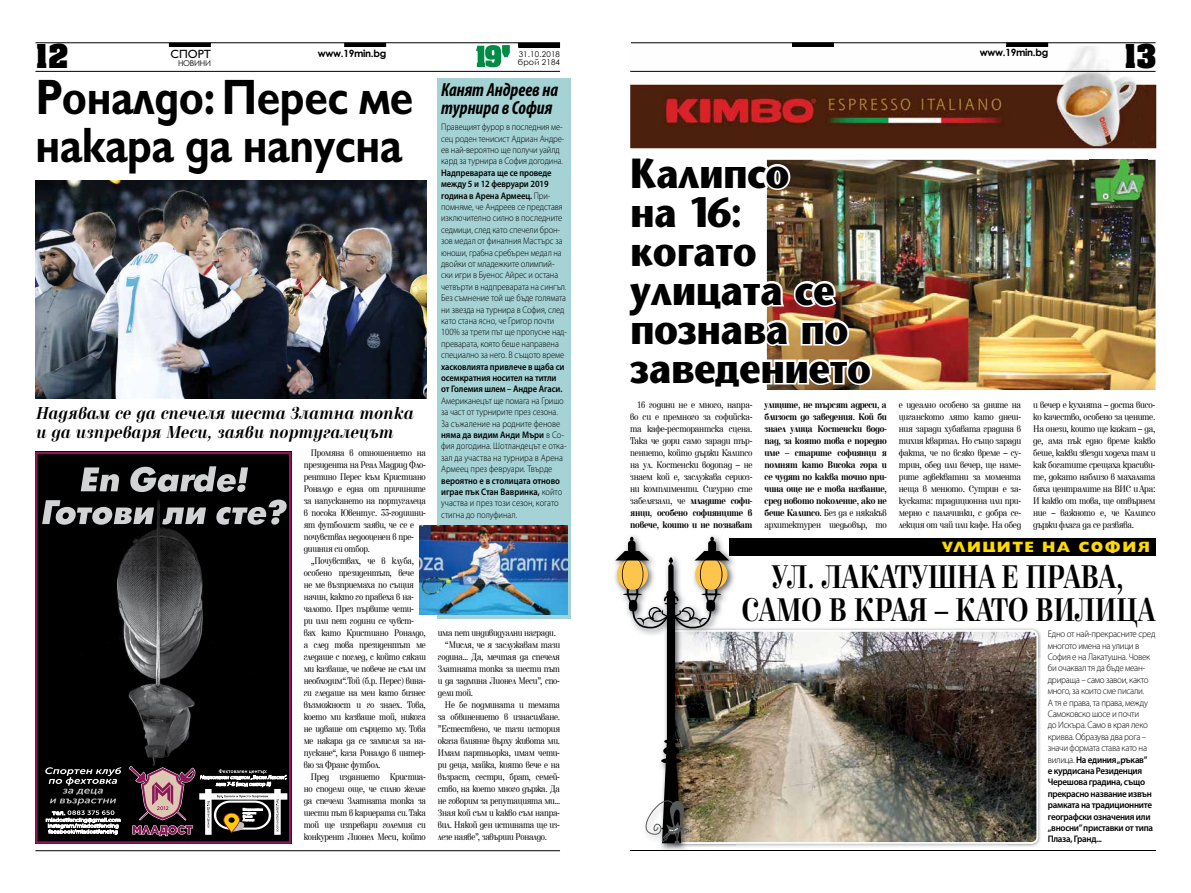
<style>
.page{position:relative;width:1191px;height:893px;background:#fff}
.page>*{position:absolute;margin:0;border:0;box-sizing:border-box;transform-origin:0 0}
.t1{font:700 50px/48px "Gilt";letter-spacing:-.01em;color:#000;scale:.85 1}
.t2{font:42px/39px "Stone Sans";letter-spacing:-.01em;color:#000;scale:.9 1}
.t3{font:700 34px/33px "Elfin CYR";color:#000;text-align:center;scale:.79 1}
.t4{font:700 28px "Achen Cyr";color:#000}
.t5{font:italic 700 condensed 19px/18px "Myriad Pro";color:#000;scale:.95 1}
.t6{font:italic 700 18px/19px "Elfin CYR";letter-spacing:.02em;color:#000;scale:.85 1}
.t7{font:800 15px "Gilt";letter-spacing:.1em;color:#ffda00}
.t8{font:12px "Gilt";color:#000}
.t9{font:10px/12px "Elfin CYR";letter-spacing:-.03em;color:#000;scale:.82 1}
.t10{font:10px/12px "Elfin CYR";letter-spacing:-.03em;color:#000;text-align:justify;scale:.84 1}
.t11{font:700 10px/12px "Elfin CYR";letter-spacing:-.03em;color:#000;text-align:justify;scale:.84 1}
.t12{font:700 10px "Century Gothic";letter-spacing:-.03em;color:#000}
.t13{font:300 9.5px/11.4px "Myriad Pro";letter-spacing:-.01em;color:#000;scale:.9 1}
.t14{font:300 9.5px/11.4px "Myriad Pro";letter-spacing:-.03em;color:#000;scale:.95 1}
.t15{font:600 9.5px/11.4px "Myriad Pro";letter-spacing:-.01em;color:#000;scale:.9 1}
.t16{font:8px "Century Gothic";letter-spacing:.02em;color:#000}
.s1{font-weight:600}
.s2{font-weight:700}
.s3{font-weight:400}
</style>
<div class="page">
<hr style="left:35px;top:43px;width:525px;height:1px;background:#000">
<hr style="left:35px;top:71px;width:525px;height:1px;background:#000">
<svg style="left:476px;top:45px;width:34px;height:22px"></svg>
<div style="left:169px;top:43px;width:42px;height:4px;border:1px solid #000"></div>
<div style="left:344px;top:43px;width:42px;height:4px;border:1px solid #000"></div>
<hr style="left:518px;top:43px;width:41px;height:4px;background:#000">
<div style="left:518px;top:43px;width:42px;height:5px;border:1px solid #000"></div>
<hr style="left:35px;top:850px;width:525px;height:1px;background:#000">
<svg style="left:35px;top:452px;width:256px;height:392px;fill:#000"></svg>
<img style="left:35px;top:180px;width:391px;height:219px">
<svg style="left:35px;top:373px;width:383px;height:26px"></svg>
<div style="left:437px;top:78px;width:134px;height:540px;background:#a5d2d5"></div>
<img style="left:420px;top:525px;width:147px;height:89px">
<hr style="left:631px;top:850px;width:524px;height:1px;background:#000">
<hr style="left:631px;top:43px;width:524px;height:1px;background:#000">
<svg style="left:1006px;top:43px;width:42px;height:3px"></svg>
<svg style="left:792px;top:44px;width:42px;height:2px"></svg>
<img style="left:630px;top:46px;width:526px;height:102px">
<img style="left:1006px;top:46px;width:42px;height:1px">
<img style="left:792px;top:46px;width:42px;height:1px">
<hr style="left:630px;top:71px;width:525px;height:1px;background:#000">
<img style="left:767px;top:160px;width:388px;height:230px">
<div style="left:729px;top:539px;width:426px;height:17px;background:#000"></div>
<img style="left:736px;top:628px;width:305px;height:30px">
<img style="left:1007px;top:658px;width:34px;height:189px">
<img style="left:736px;top:630px;width:302px;height:214px">
<img style="left:630px;top:536px;width:106px;height:315px">
<img style="left:631px;top:850px;width:105px;height:1px">
<img style="left:729px;top:539px;width:7px;height:17px">
<img style="left:670px;top:630px;width:66px;height:214px">
<img style="left:615px;top:537px;width:114px;height:306px">
<svg style="left:766px;top:159px;width:27px;height:73px"></svg>
<img style="left:766px;top:239px;width:108px;height:151px">
<img style="left:1089px;top:158px;width:58px;height:49px">
<h3 class="t4" style="left:35px;top:37px;width:35px">12</h3>
<p class="t8" style="left:171px;top:48px;width:42px">СПОРТ</p>
<p class="t16" style="left:178px;top:58px;width:35px">НОВИНИ</p>
<p class="t12" style="left:318px;top:45px;width:70px">www.19min.bg</p>
<p class="t16" style="left:519px;top:48px;width:43px">31.10.2018</p>
<p class="t16" style="left:518px;top:56px;width:44px">брой 2184</p>
<h1 class="t1" style="left:35px;top:74px;width:446px">Роналдо: Перес ме накара да напусна</h1>
<h3 class="t6" style="left:35px;top:404px;width:445px">Надявам се да спечеля шеста Златна топка и да изпреваря Меси, заяви португалецът</h3>
<p class="t9" style="left:304px;top:447px;width:150px;text-indent:7px">Промяна в отношението на президента на Реал Мадрид Фло&shy;рентино Перес към Кристиано<br>Роналдо е една от причините за напускането на португалеца в посока Ювентус. 33-годишни&shy;ят футболист заяви, че се е почувствал недооценен в пре&shy;дишния си отбор.</p>
<p class="t9" style="left:304px;top:555px;width:150px;text-indent:7px">„Почувствах, че в клуба, особено президентът, вече<br>не ме възприемаха по същия начин, както го правеха в на&shy;чалото. През първите чети-<br>ри или пет години се чувст&shy;вах като Кристиано Роналдо, а след това президентът ме гледаше с поглед, с който сякаш ми казваше, че повече не съм им необходим“.Той (б.р. Перес) вина&shy;ги гледаше на мен като бизнес възможност и го знаех. Това, което ми казваше той, никога не идваше от сърцето му. Това ме накара да се замисля за на&shy;пускане“, каза Роналдо в интер&shy;вю за Франс футбол.</p>
<p class="t9" style="left:304px;top:771px;width:150px;text-align:justify;text-indent:7px">Пред изданието Кристиа&shy;но сподели още, че силно желае да спечели Златната топка за шести път в кариерата си. Така той ще изпревари големия си конкурент Лионел Меси, който</p>
<h3 class="t5" style="left:441px;top:81px;width:125px">Канят Андреев на турнира в София</h3>
<p class="t13" style="left:441px;top:121px;width:138px">Правещият фурор в последния ме&shy;сец роден тенисист Адриан Андре&shy;ев най-вероятно ще получи уайлд кард за турнира в София догодина.</p>
<p class="t13" style="left:441px;top:167px;width:141px"><span class="s1">Надпреварата ще се проведе между 5 и 12 февруари 2019 година в Арена Армеец.</span> При&shy;помняме, че Андреев се представя изключително силно в последните седмици, след като спечели брон&shy;зов медал от финалния Мастърс за юноши, грабна сребърен медал на двойки от младежките олимпий&shy;ски игри в Буенос Айрес и остана четвърти в надпреварата на сингъл.<br>Без съмнение той ще бъде голямата ни звезда на турнира в София, след като стана ясно, че Григор почти<br>100% за трети път ще пропусне над&shy;преварата, която беше направена специално за него. В същото време</p>
<p class="t15" style="left:441px;top:360px;width:139px">хасковлията привлече в щаба си осемкратния носител на титли от Големия шлем – Андре Агаси.</p>
<p class="t13" style="left:441px;top:395px;width:141px">Американецът ще помага на Гришо за част от турнирите през сезона.<br>За съжаление на родните фенове <span class="s1">няма да видим Анди Мъри</span> в Со&shy;фия догодина. Шотландецът е отка&shy;зал да участва на турнира в Арена<br>Армеец през февруари. Твърде</p>
<p class="t13" style="left:441px;top:475px;width:136px"><span class="s1">вероятно е в столицата отново играе пък Стан Вавринка,</span> който участва и през този сезон, когато стигна до полуфинал.</p>
<p class="t9" style="left:438px;top:627px;width:145px">има пет индивидуални награди.</p>
<p class="t9" style="left:445px;top:639px;width:142px">“Мисля, че я заслужавам тази</p>
<p class="t9" style="left:438px;top:651px;width:150px">година… Да, мечтая да спечеля</p>
<p class="t9" style="left:438px;top:663px;width:150px">Златната топка за шести път</p>
<p class="t9" style="left:438px;top:675px;width:150px">и да задмина Лионел Меси”, спо-</p>
<p class="t9" style="left:438px;top:687px;width:45px">дели той.</p>
<p class="t9" style="left:445px;top:699px;width:142px">Не бе подмината и темата</p>
<p class="t9" style="left:438px;top:711px;width:150px">за обвинението в изнасилване.</p>
<p class="t9" style="left:438px;top:723px;width:150px">”Естествено, че тази история</p>
<p class="t9" style="left:438px;top:735px;width:150px">оказа влияние върху живота ми.</p>
<p class="t9" style="left:438px;top:747px;width:150px">Имам партньорка, имам чети-</p>
<p class="t9" style="left:438px;top:759px;width:150px">ри деца, майка, която вече е на</p>
<p class="t9" style="left:438px;top:771px;width:150px">възраст, сестри, брат, семей-</p>
<p class="t9" style="left:438px;top:783px;width:150px">ство, на което много държа. Да</p>
<p class="t9" style="left:438px;top:795px;width:150px">не говорим за репутацията ми…</p>
<p class="t9" style="left:438px;top:807px;width:150px">Зная кой съм и какво съм напра-</p>
<p class="t9" style="left:438px;top:819px;width:150px">вил. Някой ден истината ще из-</p>
<p class="t9" style="left:438px;top:831px;width:135px">лезе наяве”, завърши Роналдо.</p>
<h2 class="t2" style="left:630px;top:154px;width:269px">Калипсо<br>на 16: когато улицата се познава по заведението</h2>
<p class="t12" style="left:979px;top:45px;width:70px">www.19min.bg</p>
<h3 class="t4" style="left:1124px;top:37px;width:33px">13</h3>
<p class="t10" style="left:630px;top:399px;width:147px;text-indent:7px">16 години не е много, напра&shy;во си е премного за софийска&shy;та кафе-ресторантска сцена.<br>Така че дори само заради тър&shy;пението, който държи Калипсо на ул. Костенски водопад – не знаем кой е, заслужава сериоз&shy;ни комплименти. Сигурно сте забелязали, че <span class="s2">младите софи&shy;янци, особено софиянците в повече, които и не познават</span></p>
<p class="t11" style="left:764px;top:399px;width:147px">улиците, не търсят адреси, а близост до заведения. Кой би знаел улица Костенски водо&shy;пад, за която това е поредно име – старите софиянци я помнят като Висока гора и се чудят по каква точно при&shy;чина още не е това название, сред новото поколение, ако не беше Калипсо. <span class="s3">Без да е някакъв архитектурен шедьовър, то</span></p>
<p class="t10" style="left:899px;top:399px;width:147px">е идеално особено за дните на циганското лято като днеш&shy;ния заради хубавата градина в тихия квартал. Но също заради факта, че по всяко време – су&shy;трин, обед или вечер, ще наме&shy;рите адвекватни за момента неща в менюто. Сутрин е за&shy;куската: традиционна или при&shy;мерно с палачинки, с добра се&shy;лекция от чай или кафе. На обед</p>
<p class="t10" style="left:1033px;top:399px;width:147px">и вечер е кухнята – доста висо&shy;ко качество, особено за цените.<br>На онези, които ще кажат – да, де, ама пък едно време какво беше, какви звезди ходеха там и как богатите срещаха красиви&shy;те, докато наблизо в махалата бяха централите на ВИС и Ара:<br>И какво от това, ще отвърнем ние – важното е, че Калипсо държи флага да се развява.</p>
<h3 class="t7" style="left:942px;top:539px;width:209px">УЛИЦИТЕ НА СОФИЯ</h3>
<h3 class="t3" style="left:741px;top:561px;width:525px">УЛ. ЛАКАТУШНА Е ПРАВА,<br>САМО В КРАЯ – КАТО ВИЛИЦА</h3>
<p class="t14" style="left:1047px;top:628px;width:115px">Едно от най-прекрасните сред многото имена на улици в<br>София е на Лакатушна. Човек би очаквал тя да бъде меан&shy;дрираща – само завои, както много, за които сме писали.<br>А тя е права, та права, между<br>Самоковско шосе и почти<br>до Искъра. Само в края леко кривва. Образува два рога – значи формата става като на вилица. <span class="s1">На единия „ръкав”<br>е курдисана Резиденция<br>Черешова градина, също прекрасно название извън рамката на традиционните географски означения или „вносни” приставки от типа<br>Плаза, Гранд...</span></p>
</div>
